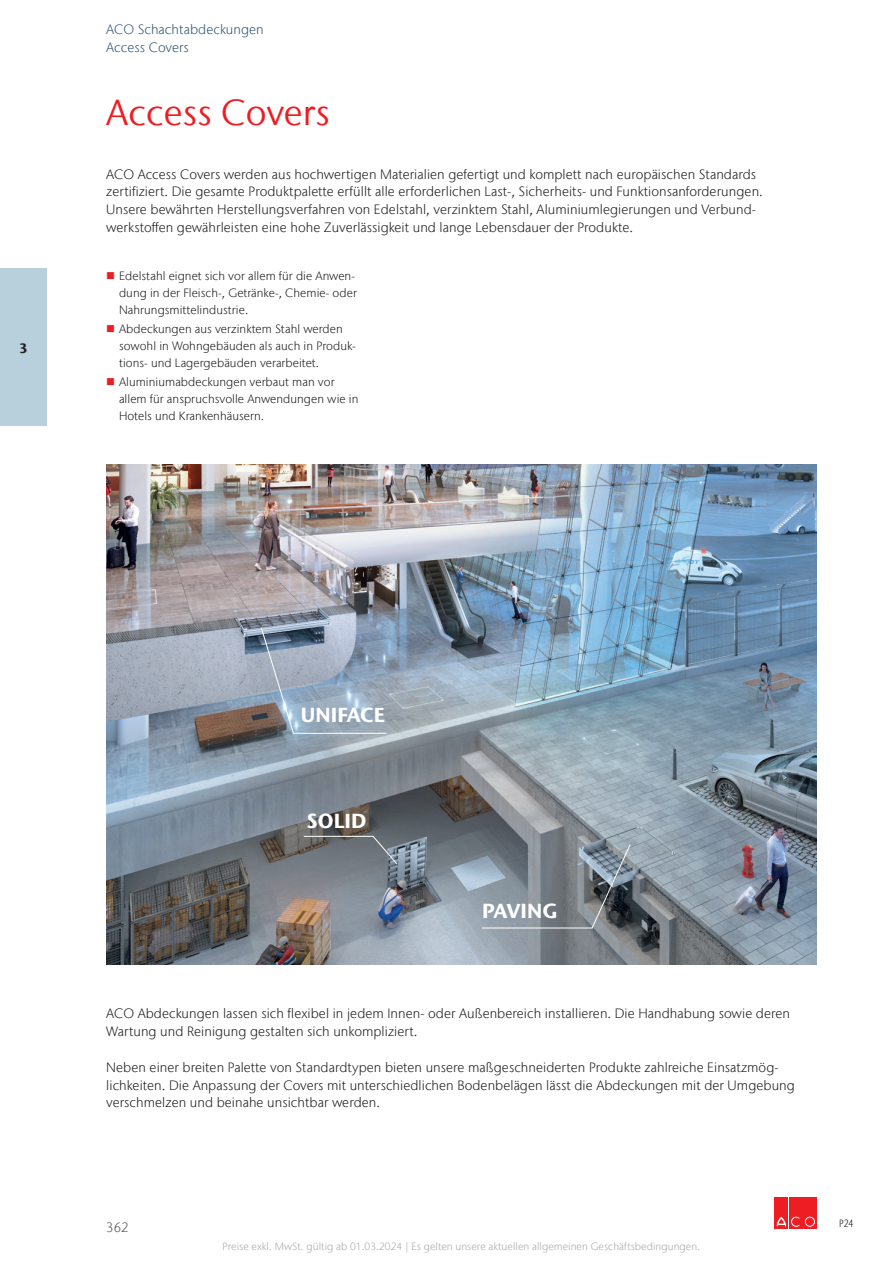
<style>
.page{position:relative;width:893px;height:1263px;background:#fff}
.page>*{position:absolute;margin:0;border:0;box-sizing:border-box;transform-origin:0 0}
.t1{font:36px "Stone Sans IIITC Com";letter-spacing:.005em;color:#ee1d23}
.t2{font:700 20.25px "Stone Sans IIITC Com";letter-spacing:.005em;color:#fff}
.t3{font:300 13.5px/17.9px "Stone Sans IIITC Com";letter-spacing:.005em;color:#231f20}
.t4{font:300 13.5px/17.9px "Stone Sans IIITC Com";letter-spacing:.005em;color:#335875}
.t5{font:300 13.5px "Stone Sans IIITC Com";color:#57585a}
.t6{font:700 13.5px "Stone Sans IIITC Com";color:#231f20}
.t7{font:300 12px/17px "Stone Sans IIITC Com";letter-spacing:.005em;color:#231f20}
.t8{font:300 10.5px "Stone Sans IIITC Com";letter-spacing:.005em;color:#a8a9ad}
.t9{font:300 condensed 10.5px "Stone Sans IIITC Com";color:#231f20}
.s1{color:#ee1d23}
</style>
<div class="page">
<div style="left:775px;top:1197px;width:13px;height:31px;background:#ee1d23"></div>
<div style="left:789px;top:1197px;width:13px;height:31px;background:#ee1d23"></div>
<svg style="left:776px;top:1216px;width:24px;height:11px"></svg>
<div style="left:803px;top:1197px;width:13px;height:31px;background:#ee1d23"></div>
<svg style="left:804px;top:1216px;width:11px;height:11px"></svg>
<div style="left:804px;top:1216px;width:12px;height:11px;border:1px solid #ee1d23;border-radius:50%"></div>
<div style="left:806px;top:1218px;width:7px;height:7px;background:#ee1d23;border-radius:50%"></div>
<div style="left:806px;top:1218px;width:7px;height:7px;border:1px solid #ee1d23;border-radius:50%"></div>
<div style="left:0;top:268px;width:47px;height:157px;background:#b8cfdc"></div>
<img style="left:106px;top:464px;width:710px;height:500px">
<svg style="left:260px;top:627px;width:127px;height:107px"></svg>
<svg style="left:482px;top:844px;width:149px;height:85px"></svg>
<svg style="left:303px;top:836px;width:95px;height:29px"></svg>
<p class="t6" style="left:19px;top:340px;width:10px">3</p>
<p class="t4" style="left:106px;top:20px;width:159px">ACO Schachtabdeckungen<br>Access Covers</p>
<h1 class="t1" style="left:106px;top:90px;width:225px">Access Covers</h1>
<p class="t3" style="left:106px;top:165px;width:658px">ACO Access Covers werden aus hochwertigen Materialien gefertigt und komplett nach europäischen Standards zertifiziert. Die gesamte Produktpalette erfüllt alle erforderlichen Last-, Sicherheits- und Funktionsanforderungen.<br>Unsere bewährten Herstellungsverfahren von Edelstahl, verzinktem Stahl, Aluminiumlegierungen und Verbund&shy;werkstoffen gewährleisten eine hohe Zuverlässigkeit und lange Lebensdauer der Produkte.</p>
<p class="t7" style="left:119px;top:267px;width:239px;text-indent:-13px"><span class="s1">■</span> Edelstahl eignet sich vor allem für die Anwen&shy;dung in der Fleisch-, Getränke-, Chemie- oder<br>Nahrungsmittelindustrie.</p>
<p class="t7" style="left:119px;top:320px;width:238px;text-indent:-13px"><span class="s1">■</span> Abdeckungen aus verzinktem Stahl werden sowohl in Wohngebäuden als auch in Produk&shy;tions- und Lagergebäuden verarbeitet.</p>
<p class="t7" style="left:119px;top:374px;width:241px;text-indent:-13px"><span class="s1">■</span> Aluminiumabdeckungen verbaut man vor allem für anspruchsvolle Anwendungen wie in<br>Hotels und Krankenhäusern.</p>
<h2 class="t2" style="left:301px;top:701px;width:86px">UNIFACE</h2>
<h2 class="t2" style="left:307px;top:808px;width:61px">SOLID</h2>
<h2 class="t2" style="left:482px;top:898px;width:77px">PAVING</h2>
<p class="t3" style="left:106px;top:1004px;width:685px">ACO Abdeckungen lassen sich flexibel in jedem Innen- oder Außenbereich installieren. Die Handhabung sowie deren<br>Wartung und Reinigung gestalten sich unkompliziert.</p>
<p class="t3" style="left:106px;top:1058px;width:690px">Neben einer breiten Palette von Standardtypen bieten unsere maßgeschneiderten Produkte zahlreiche Einsatzmög&shy;lichkeiten. Die Anpassung der Covers mit unterschiedlichen Bodenbelägen lässt die Abdeckungen mit der Umgebung verschmelzen und beinahe unsichtbar werden.</p>
<p class="t5" style="left:106px;top:1219px;width:24px">362</p>
<p class="t8" style="left:223px;top:1240px;width:479px">Preise exkl. MwSt. gültig ab 01.03.2024 | Es gelten unsere aktuellen allgemeinen Geschäftsbedingungen.</p>
<p class="t9" style="left:839px;top:1217px;width:16px">P24</p>
</div>
